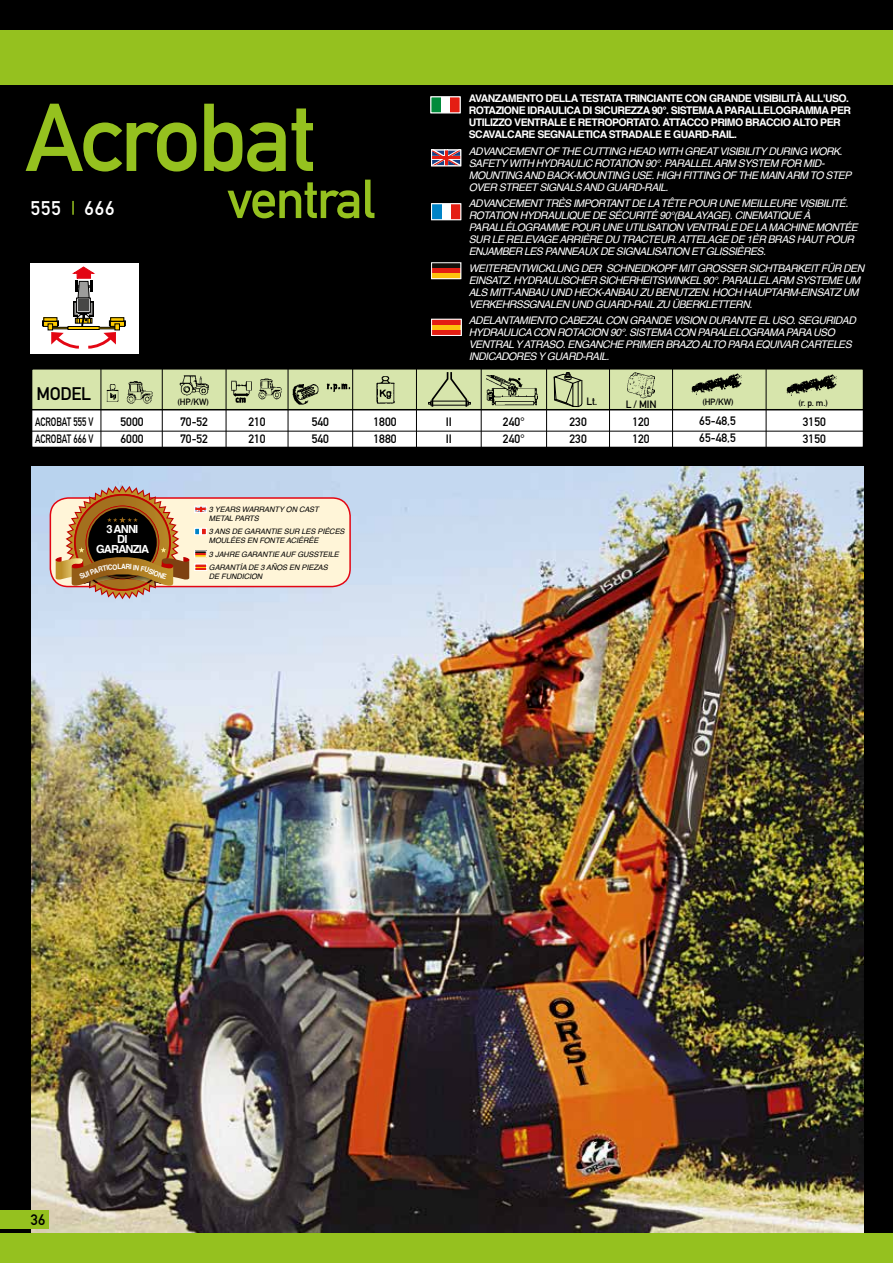
<style>
.page{position:relative;width:893px;height:1263px;background:#000}
.page>*{position:absolute;margin:0;border:0;box-sizing:border-box;transform-origin:0 0}
.t1{font:94.5px "DIN Mittelschrift";letter-spacing:-.025em;color:#95c11f}
.t2{font:54px "DIN Mittelschrift";letter-spacing:-.025em;color:#95c11f}
.t3{font:19.5px "DIN Mittelschrift";letter-spacing:.05em;color:#fff}
.t4{font:18px "DIN Mittelschrift";letter-spacing:-.02em;color:#000}
.t5{font:15px "DIN Mittelschrift";color:#000}
.t6{font:12px/16.5px "DIN Mittelschrift";color:#000}
.t7{font:12px/16.5px "DIN Mittelschrift";color:#000;scale:.75 1}
.t8{font:700 11.1px/9.8px "Helvetica";letter-spacing:-.075em;color:#fff;text-align:center}
.t9{font:italic 10.5px/12px "Helvetica";letter-spacing:-.05em;color:#fff}
.t10{font:700 10.5px/12px "Helvetica";letter-spacing:-.05em;color:#fff}
.t11{font:10.5px "DIN Mittelschrift";color:#000}
.t12{font:9px "DIN Mittelschrift";letter-spacing:-.02em;color:#000}
.t13{font:italic 7.5px/9px "Helvetica";letter-spacing:-.01em;color:#000}
.t14{font:700 7.35px "Helvetica";color:#fff;scale:.9 1}
</style>
<div class="page">
<div style="left:32px;top:369px;width:831px;height:78px;background:#fff"></div>
<div style="left:31px;top:368px;width:833px;height:80px;border:2px solid #000"></div>
<div style="left:32px;top:369px;width:831px;height:41px;background:#d7e5ac"></div>
<div style="left:31px;top:368px;width:833px;height:42px;border:2px solid #000"></div>
<img style="left:376px;top:376px;width:18px;height:28px">
<hr style="left:31px;top:431px;width:833px;height:1px;background:#000">
<img style="left:106px;top:381px;width:47px;height:23px">
<img style="left:179px;top:375px;width:30px;height:21px">
<img style="left:231px;top:378px;width:51px;height:25px">
<img style="left:487px;top:375px;width:51px;height:30px">
<hr style="left:162px;top:369px;width:1px;height:216px;background:#000">
<hr style="left:101px;top:369px;width:1px;height:216px;background:#000">
<hr style="left:226px;top:369px;width:1px;height:216px;background:#000">
<hr style="left:288px;top:369px;width:1px;height:216px;background:#000">
<hr style="left:352px;top:369px;width:1px;height:216px;background:#000">
<hr style="left:416px;top:369px;width:1px;height:216px;background:#000">
<hr style="left:481px;top:369px;width:1px;height:216px;background:#000">
<hr style="left:546px;top:369px;width:1px;height:216px;background:#000">
<hr style="left:609px;top:369px;width:1px;height:216px;background:#000">
<hr style="left:672px;top:369px;width:1px;height:216px;background:#000">
<hr style="left:766px;top:369px;width:1px;height:216px;background:#000">
<svg style="left:428px;top:370px;width:43px;height:38px"></svg>
<img style="left:292px;top:383px;width:59px;height:22px">
<img style="left:786px;top:374px;width:51px;height:22px">
<img style="left:691px;top:373px;width:51px;height:22px">
<svg style="left:433px;top:152px;width:26px;height:12px"></svg>
<div style="left:431px;top:150px;width:30px;height:16px;border:1px solid #fff"></div>
<div style="left:431px;top:97px;width:29px;height:16px;background:#fff"></div>
<div style="left:431px;top:97px;width:10px;height:16px;background:#008a3a"></div>
<div style="left:450px;top:97px;width:10px;height:16px;background:#e41e13"></div>
<div style="left:431px;top:97px;width:29px;height:16px;border:1px solid #fff"></div>
<div style="left:431px;top:203px;width:30px;height:17px;background:#fff"></div>
<div style="left:432px;top:204px;width:9px;height:16px;background:#0083c6"></div>
<div style="left:451px;top:204px;width:10px;height:16px;background:#e41e13"></div>
<div style="left:431px;top:203px;width:30px;height:17px;border:1px solid #fff"></div>
<div style="left:432px;top:263px;width:29px;height:5px;background:#12100b"></div>
<div style="left:432px;top:268px;width:29px;height:6px;background:#e41e13"></div>
<div style="left:432px;top:273px;width:29px;height:6px;background:#fdc30d"></div>
<div style="left:431px;top:262px;width:30px;height:17px;border:1px solid #fff"></div>
<div style="left:431px;top:319px;width:31px;height:17px;background:#fdc30d"></div>
<div style="left:432px;top:319px;width:29px;height:6px;background:#e41e13"></div>
<div style="left:432px;top:330px;width:29px;height:5px;background:#e41e13"></div>
<div style="left:431px;top:319px;width:31px;height:17px;border:1px solid #fff"></div>
<svg style="left:72px;top:201px;width:2px;height:14px"></svg>
<div style="left:31px;top:263px;width:108px;height:90px;background:#fff"></div>
<svg style="left:42px;top:266px;width:84px;height:83px"></svg>
<img style="left:628px;top:372px;width:26px;height:26px">
<img style="left:32px;top:466px;width:831px;height:767px">
<svg style="left:553px;top:368px;width:30px;height:39px"></svg>
<div style="left:0;top:30px;width:893px;height:54px;background:#95c11f"></div>
<div style="left:0;top:1233px;width:893px;height:30px;background:#95c11f"></div>
<div style="left:0;top:1211px;width:48px;height:18px;background:#95c11f"></div>
<div style="left:50px;top:498px;width:300px;height:88px;background:#fff5d8;border-radius:18px"></div>
<div style="left:50px;top:497px;width:301px;height:90px;border:2px solid #e30613;border-radius:18px"></div>
<svg style="left:196px;top:508px;width:9px;height:3px"></svg>
<div style="left:194px;top:506px;width:13px;height:7px;border:1px solid #fff"></div>
<svg style="left:196px;top:530px;width:9px;height:3px"></svg>
<div style="left:194px;top:528px;width:13px;height:7px;border:1px solid #fff"></div>
<svg style="left:196px;top:552px;width:9px;height:3px"></svg>
<div style="left:194px;top:550px;width:13px;height:7px;border:1px solid #fff"></div>
<svg style="left:196px;top:566px;width:9px;height:3px"></svg>
<div style="left:194px;top:564px;width:13px;height:7px;border:1px solid #fff"></div>
<svg style="left:55px;top:485px;width:134px;height:114px;background:#9c7756"></svg>
<h1 class="t1" style="left:26px;top:82px;width:292px">Acrobat</h1>
<p class="t10" style="left:469px;top:93px;width:384px">AVANZAMENTO DELLA TESTATA TRINCIANTE CON GRANDE VISIBILITÀ ALL'USO.<br>ROTAZIONE IDRAULICA DI SICUREZZA 90°. SISTEMA A PARALLELOGRAMMA PER UTILIZZO VENTRALE E RETROPORTATO. ATTACCO PRIMO BRACCIO ALTO PER SCAVALCARE SEGNALETICA STRADALE E GUARD-RAIL.</p>
<p class="t9" style="left:469px;top:145px;width:384px">ADVANCEMENT OF THE CUTTING HEAD WITH GREAT VISIBILITY DURING WORK.<br>SAFETY WITH HYDRAULIC ROTATION 90°. PARALLEL ARM SYSTEM FOR MID-MOUNTING AND BACK-MOUNTING USE. HIGH FITTING OF THE MAIN ARM TO STEP OVER STREET SIGNALS AND GUARD-RAIL.</p>
<p class="t9" style="left:469px;top:198px;width:391px">ADVANCEMENT TRÈS IMPORTANT DE LA TÊTE POUR UNE MEILLEURE VISIBILITÉ.<br>ROTATION HYDRAULIQUE DE SÉCURITÉ 90°(BALAYAGE). CINEMATIQUE À PARALLÉLOGRAMME POUR UNE UTILISATION VENTRALE DE LA MACHINE MONTÉE SUR LE RELEVAGE ARRIÈRE DU TRACTEUR. ATTELAGE DE 1ÈR BRAS HAUT POUR ENJAMBER LES PANNEAUX DE SIGNALISATION ET GLISSIÈRES.</p>
<p class="t9" style="left:469px;top:262px;width:397px">WEITERENTWICKLUNG DER SCHNEIDKOPF MIT GROSSER SICHTBARKEIT FÜR DEN EINSATZ. HYDRAULISCHER SICHERHEITSWINKEL 90°. PARALLEL ARM SYSTEME UM ALS MITT-ANBAU UND HECK-ANBAU ZU BENUTZEN. HOCH HAUPTARM-EINSATZ UM VERKEHRSSGNALEN UND GUARD-RAIL ZU ÜBERKLETTERN.</p>
<p class="t9" style="left:469px;top:315px;width:389px">ADELANTAMIENTO CABEZAL CON GRANDE VISION DURANTE EL USO. SEGURIDAD HYDRAULICA CON ROTACION 90°. SISTEMA CON PARALELOGRAMA PARA USO VENTRAL Y ATRASO. ENGANCHE PRIMER BRAZO ALTO PARA EQUIVAR CARTELES INDICADORES Y GUARD-RAIL.</p>
<h2 class="t2" style="left:228px;top:167px;width:149px">ventral</h2>
<h3 class="t3" style="left:31px;top:196px;width:85px">555 666</h3>
<h3 class="t4" style="left:37px;top:383px;width:56px">MODEL</h3>
<p class="t7" style="left:35px;top:414px;width:79px">ACROBAT 555 V<br>ACROBAT 666 V</p>
<p class="t12" style="left:178px;top:396px;width:33px">(HP/KW)</p>
<p class="t11" style="left:587px;top:395px;width:12px">Lt.</p>
<p class="t11" style="left:626px;top:398px;width:32px">L / MIN</p>
<p class="t12" style="left:702px;top:396px;width:33px">(HP/KW)</p>
<p class="t12" style="left:799px;top:397px;width:31px">(r. p. m.)</p>
<p class="t6" style="left:699px;top:413px;width:38px">65-48,5<br>65-48,5</p>
<p class="t6" style="left:121px;top:414px;width:25px">5000<br>6000</p>
<p class="t6" style="left:180px;top:414px;width:29px">70-52<br>70-52</p>
<p class="t6" style="left:248px;top:414px;width:19px">210<br>210</p>
<p class="t6" style="left:312px;top:414px;width:19px">540<br>540</p>
<p class="t6" style="left:374px;top:414px;width:25px">1800<br>1880</p>
<p class="t6" style="left:446px;top:414px;width:8px">II<br>II</p>
<p class="t6" style="left:503px;top:414px;width:24px">240°<br>240°</p>
<p class="t6" style="left:569px;top:414px;width:19px">230<br>230</p>
<p class="t6" style="left:632px;top:414px;width:19px">120<br>120</p>
<p class="t6" style="left:803px;top:414px;width:25px">3150<br>3150</p>
<p class="t8" style="left:96px;top:525px;width:54px">3 ANNI<br>DI<br>GARANZIA</p>
<p class="t14" style="left:121px;top:561px;width:7px">A</p>
<p class="t13" style="left:209px;top:505px;width:111px">3 YEARS WARRANTY ON CAST<br>METAL PARTS</p>
<p class="t13" style="left:209px;top:527px;width:137px">3 ANS DE GARANTIE SUR LES PIÈCES<br>MOULÉES EN FONTE ACIÉRÉE</p>
<p class="t13" style="left:209px;top:547px;width:131px;line-height:13.5px">3 JAHRE GARANTIE AUF GUSSTEILE<br>GARANTÍA DE 3 AÑOS EN PIEZAS</p>
<p class="t13" style="left:209px;top:572px;width:55px">DE FUNDICION</p>
<h3 class="t5" style="left:31px;top:1211px;width:16px">36</h3>
</div>
